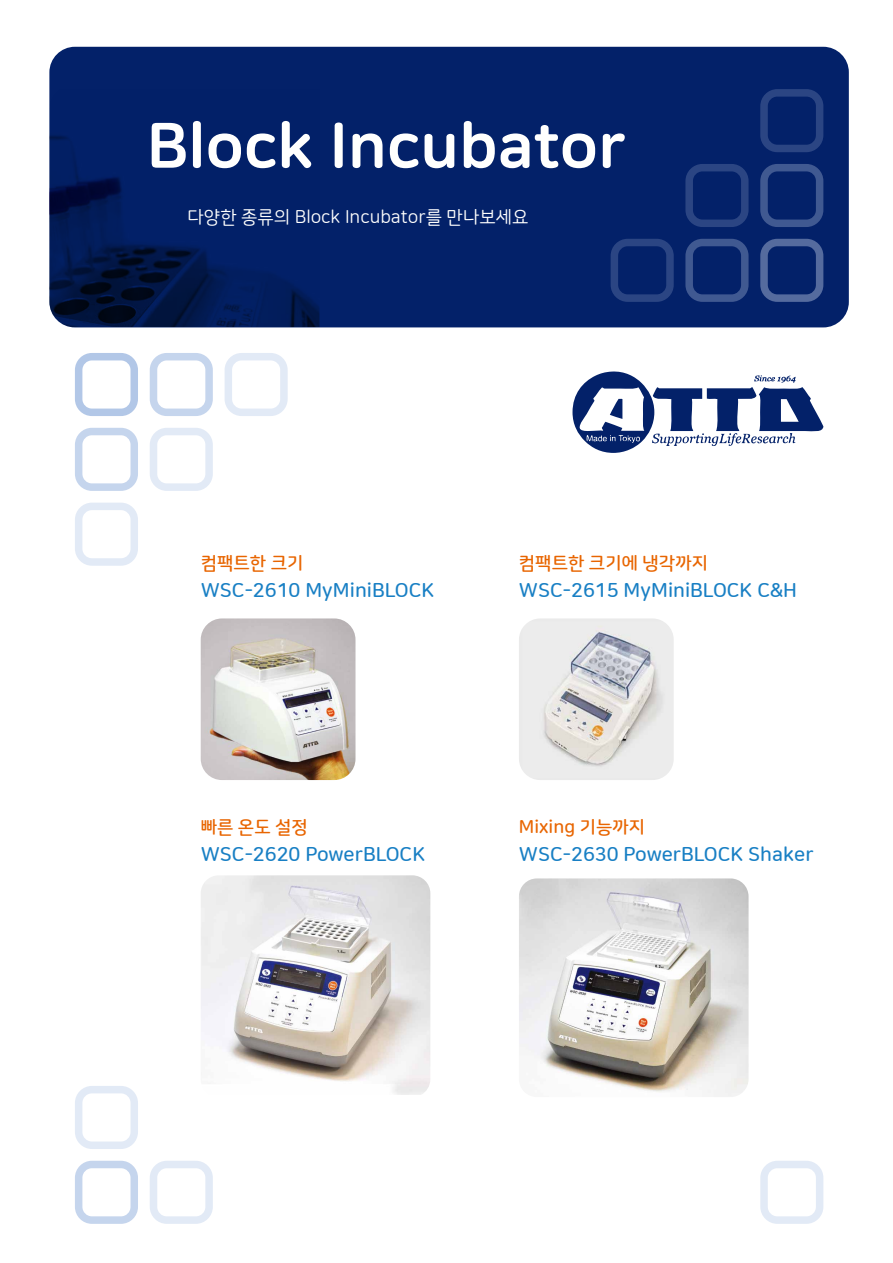
<style>
.page{position:relative;width:893px;height:1263px;background:#fff}
.page>*{position:absolute;margin:0;border:0;box-sizing:border-box;transform-origin:0 0}
.t1{font:63px "Nanum Square Round EB";color:#fffffe}
.t2{font:19.5px "Nanum Square Round B";color:#187fc4}
.t3{font:18px "Nanum Square Round B";color:#e86501}
.t4{font:18px "Nanum Square Round R";color:#fffffe}
</style>
<div class="page">
<div style="left:49px;top:47px;width:800px;height:280px;background:#032169;border-radius:26px"></div>
<img style="left:201px;top:875px;width:229px;height:220px">
<img style="left:519px;top:878px;width:229px;height:219px">
<img style="left:201px;top:618px;width:154px;height:162px">
<img style="left:519px;top:618px;width:155px;height:162px">
<svg style="left:611px;top:239px;width:63px;height:63px"></svg>
<svg style="left:685px;top:239px;width:63px;height:63px"></svg>
<svg style="left:760px;top:239px;width:63px;height:63px"></svg>
<svg style="left:760px;top:89px;width:63px;height:63px"></svg>
<svg style="left:760px;top:164px;width:63px;height:63px"></svg>
<svg style="left:685px;top:164px;width:63px;height:63px"></svg>
<svg style="left:225px;top:353px;width:63px;height:63px"></svg>
<svg style="left:150px;top:353px;width:63px;height:63px"></svg>
<svg style="left:75px;top:353px;width:63px;height:63px"></svg>
<svg style="left:75px;top:503px;width:63px;height:63px"></svg>
<svg style="left:75px;top:428px;width:63px;height:63px"></svg>
<svg style="left:150px;top:428px;width:63px;height:63px"></svg>
<svg style="left:75px;top:1086px;width:63px;height:63px"></svg>
<svg style="left:75px;top:1161px;width:63px;height:63px"></svg>
<svg style="left:150px;top:1161px;width:63px;height:63px"></svg>
<svg style="left:760px;top:1161px;width:63px;height:63px"></svg>
<svg style="left:572px;top:371px;width:251px;height:82px"></svg>
<img style="left:49px;top:89px;width:270px;height:238px">
<h1 class="t1" style="left:147px;top:112px;width:481px">Block Incubator</h1>
<p class="t4" style="left:188px;top:207px;width:342px">다양한 종류의 Block Incubator를 만나보세요</p>
<p class="t3" style="left:201px;top:553px;width:104px">컴팩트한 크기</p>
<p class="t2" style="left:201px;top:579px;width:235px">WSC-2610 MyMiniBLOCK</p>
<p class="t3" style="left:519px;top:553px;width:191px">컴팩트한 크기에 냉각까지</p>
<p class="t2" style="left:519px;top:579px;width:280px">WSC-2615 MyMiniBLOCK C&amp;H</p>
<p class="t3" style="left:201px;top:817px;width:109px">빠른 온도 설정</p>
<p class="t2" style="left:201px;top:844px;width:226px">WSC-2620 PowerBLOCK</p>
<p class="t3" style="left:519px;top:817px;width:128px">Mixing 기능까지</p>
<p class="t2" style="left:519px;top:844px;width:296px">WSC-2630 PowerBLOCK Shaker</p>
</div>
